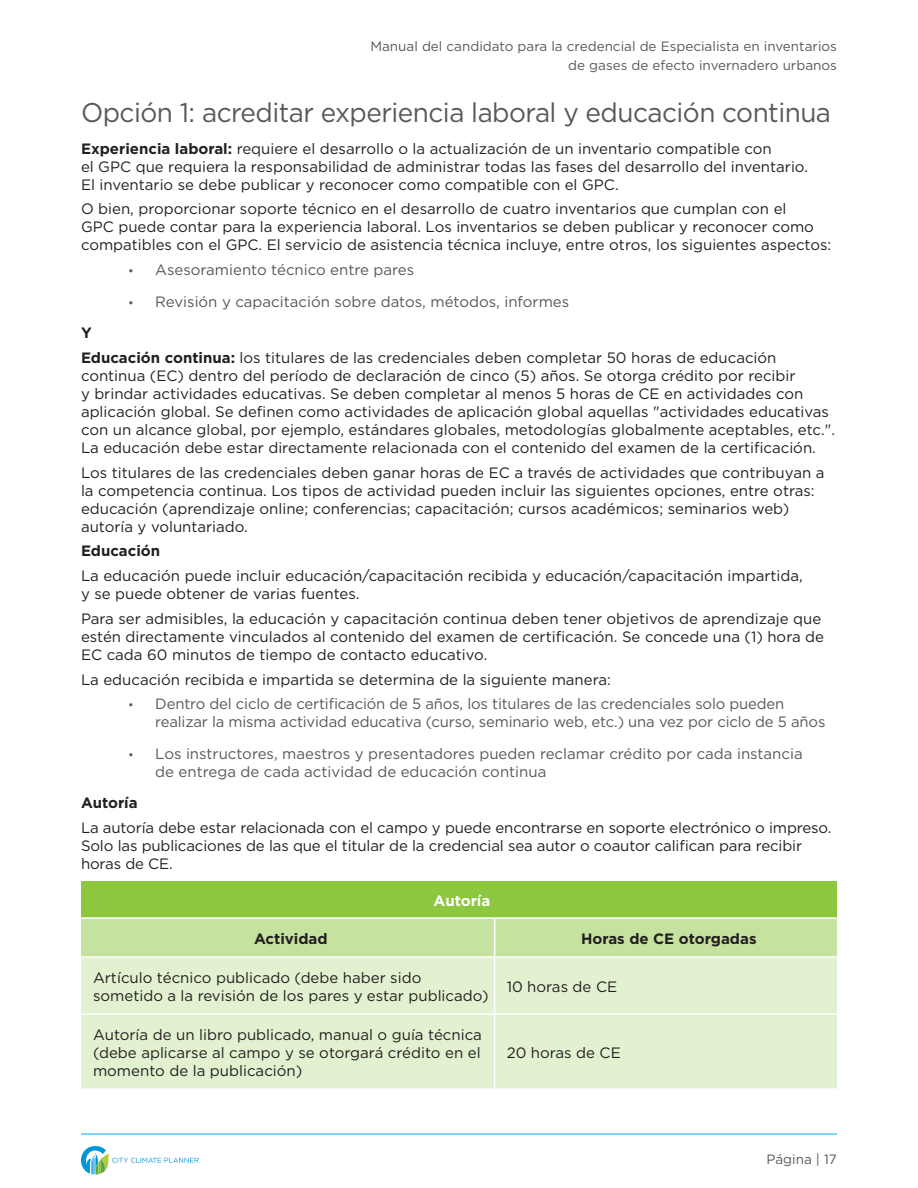
<style>
.page{position:relative;width:918px;height:1188px;background:#fff}
.page>*{position:absolute;margin:0;border:0;box-sizing:border-box;transform-origin:0 0}
.Subhead-D{font:27px "Gotham";letter-spacing:-.02em;color:#57585a}
.Body-D{font:15px/18px "Gotham";color:#231f20}
.t1{font:15px/18px "Gotham";letter-spacing:-.01em;color:#57585a}
.Table_Paragraph{font:15px/18px "Gotham";color:#231f20}
.Table_Paragraph-2{font:700 15px "Gotham";color:#231f20}
.Body-D-2{font:700 15px "Gotham";color:#231f20}
.Table_Paragraph-3{font:700 15px "Gotham";color:#fff}
.t2{font:13.5px/19.5px "Gotham";color:#57585a;text-align:right}
.s1{font-weight:700}
.s2{font-size:12px}
</style>
<div class="page">
<hr style="left:81px;top:1134px;width:756px;height:1px;background:#00b0f0">
<svg style="left:81px;top:1146px;width:118px;height:28px"></svg>
<div style="left:81px;top:882px;width:756px;height:36px;background:#8dc63f"></div>
<div style="left:81px;top:919px;width:756px;height:37px;background:#c6e29f"></div>
<div style="left:81px;top:958px;width:756px;height:130px;background:#e2f1cf"></div>
<hr style="left:81px;top:917px;width:414px;height:2px;background:#fff">
<hr style="left:495px;top:917px;width:342px;height:2px;background:#fff">
<hr style="left:81px;top:1013px;width:414px;height:2px;background:#fff">
<hr style="left:495px;top:1013px;width:342px;height:2px;background:#fff">
<hr style="left:494px;top:919px;width:1px;height:37px;background:#fff">
<hr style="left:494px;top:958px;width:1px;height:55px;background:#fff">
<hr style="left:494px;top:1015px;width:1px;height:73px;background:#fff">
<p class="t2" style="left:370px;top:36px;width:468px">Manual del candidato para la credencial de Especialista en inventarios de gases de efecto invernadero urbanos</p>
<p class="Subhead-D" style="left:81px;top:95px;width:752px">Opción 1: acreditar experiencia laboral y educación continua</p>
<p class="Body-D" style="left:81px;top:139px;width:729px"><span class="s1">Experiencia laboral:</span> requiere el desarrollo o la actualización de un inventario compatible con<br>el GPC que requiera la responsabilidad de administrar todas las fases del desarrollo del inventario.<br>El inventario se debe publicar y reconocer como compatible con el GPC.</p>
<p class="Body-D" style="left:81px;top:200px;width:752px">O bien, proporcionar soporte técnico en el desarrollo de cuatro inventarios que cumplan con el<br>GPC puede contar para la experiencia laboral. Los inventarios se deben publicar y reconocer como compatibles con el GPC. El servicio de asistencia técnica incluye, entre otros, los siguientes aspectos:</p>
<p class="t1" style="left:128px;top:260px;width:288px"><span class="s2">•</span> Asesoramiento técnico entre pares</p>
<p class="t1" style="left:128px;top:292px;width:443px"><span class="s2">•</span> Revisión y capacitación sobre datos, métodos, informes</p>
<p class="Body-D-2" style="left:81px;top:323px;width:12px">Y</p>
<p class="Body-D" style="left:81px;top:348px;width:756px"><span class="s1">Educación continua:</span> los titulares de las credenciales deben completar 50 horas de educación continua (EC) dentro del período de declaración de cinco (5) años. Se otorga crédito por recibir<br>y brindar actividades educativas. Se deben completar al menos 5 horas de CE en actividades con aplicación global. Se definen como actividades de aplicación global aquellas "actividades educativas con un alcance global, por ejemplo, estándares globales, metodologías globalmente aceptables, etc.".<br>La educación debe estar directamente relacionada con el contenido del examen de la certificación.</p>
<p class="Body-D" style="left:81px;top:463px;width:745px">Los titulares de las credenciales deben ganar horas de EC a través de actividades que contribuyan a la competencia continua. Los tipos de actividad pueden incluir las siguientes opciones, entre otras: educación (aprendizaje online; conferencias; capacitación; cursos académicos; seminarios web) autoría y voluntariado.</p>
<p class="Body-D-2" style="left:81px;top:541px;width:81px">Educación</p>
<p class="Body-D" style="left:81px;top:566px;width:723px">La educación puede incluir educación/capacitación recibida y educación/capacitación impartida, y se puede obtener de varias fuentes.</p>
<p class="Body-D" style="left:81px;top:609px;width:745px">Para ser admisibles, la educación y capacitación continua deben tener objetivos de aprendizaje que estén directamente vinculados al contenido del examen de certificación. Se concede una (1) hora de<br>EC cada 60 minutos de tiempo de contacto educativo.</p>
<p class="Body-D" style="left:81px;top:670px;width:531px">La educación recibida e impartida se determina de la siguiente manera:</p>
<p class="t1" style="left:155px;top:695px;width:672px;text-indent:-27px"><span class="s2">•</span> Dentro del ciclo de certificación de 5 años, los titulares de las credenciales solo pueden realizar la misma actividad educativa (curso, seminario web, etc.) una vez por ciclo de 5 años</p>
<p class="t1" style="left:155px;top:744px;width:649px;text-indent:-27px"><span class="s2">•</span> Los instructores, maestros y presentadores pueden reclamar crédito por cada instancia de entrega de cada actividad de educación continua</p>
<p class="Body-D-2" style="left:81px;top:793px;width:58px">Autoría</p>
<p class="Body-D" style="left:81px;top:818px;width:752px">La autoría debe estar relacionada con el campo y puede encontrarse en soporte electrónico o impreso.<br>Solo las publicaciones de las que el titular de la credencial sea autor o coautor califican para recibir horas de CE.</p>
<p class="Table_Paragraph-3" style="left:434px;top:891px;width:58px">Autoría</p>
<p class="Table_Paragraph-2" style="left:254px;top:928px;width:75px">Actividad</p>
<p class="Table_Paragraph-2" style="left:581px;top:928px;width:177px">Horas de CE otorgadas</p>
<p class="Table_Paragraph" style="left:93px;top:968px;width:397px">Artículo técnico publicado (debe haber sido sometido a la revisión de los pares y estar publicado)</p>
<p class="Table_Paragraph" style="left:507px;top:977px;width:112px">10 horas de CE</p>
<p class="Table_Paragraph" style="left:93px;top:1025px;width:390px;text-align:justify">Autoría de un libro publicado, manual o guía técnica (debe aplicarse al campo y se otorgará crédito en el momento de la publicación)</p>
<p class="Table_Paragraph" style="left:507px;top:1043px;width:116px">20 horas de CE</p>
<p class="t2" style="left:767px;top:1149px;width:72px">Página | 17</p>
</div>
